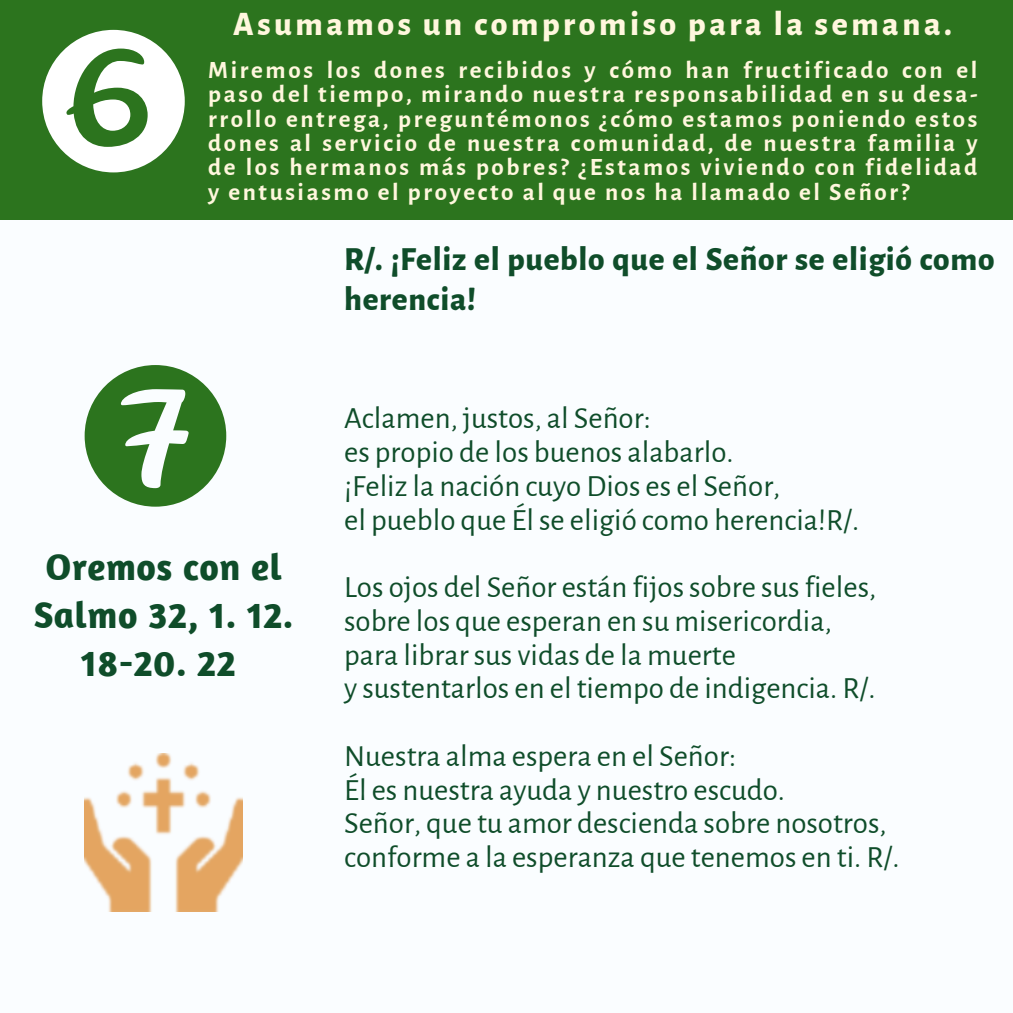
<style>
.page{position:relative;width:1013px;height:1013px;background:#fff}
.page>*{position:absolute;margin:0;border:0;box-sizing:border-box;transform-origin:0 0}
.t1{font:700 37.5px/47.8px "Amaranth";letter-spacing:.015em;color:#0f4d2a;text-align:center}
.t2{font:800 33.75px "Alegreya Sans";letter-spacing:.105em;color:#fff7dd}
.t3{font:800 33.25px/40.2px "Alegreya Sans";letter-spacing:.02em;color:#0f4d2a}
.t4{font:30.88px/33.8px "Alegreya Sans";color:#0f4d2a}
.t5{font:700 25px/24.4px "Alegreya Sans";letter-spacing:.105em;color:#fff7dd;text-align:justify}
</style>
<div class="page">
<div style="left:0;top:0;width:1012px;height:1012px;background:#2c741e"></div>
<div style="left:0;top:221px;width:1012px;height:791px;background:#fafdff"></div>
<svg style="left:85px;top:365px;width:141px;height:141px"></svg>
<img style="left:85px;top:753px;width:157px;height:158px">
<svg style="left:42px;top:30px;width:143px;height:142px"></svg>
<p class="t2" style="left:233px;top:8px;width:720px">Asumamos un compromiso para la semana.</p>
<p class="t5" style="left:208px;top:58px;width:771px">Miremos los dones recibidos y cómo han fructificado con el paso del tiempo, mirando nuestra responsabilidad en su desa&shy;rrollo entrega, preguntémonos ¿cómo estamos poniendo estos dones al servicio de nuestra comunidad, de nuestra familia y de los hermanos más pobres? ¿Estamos viviendo con fidelidad y entusiasmo el proyecto al que nos ha llamado el Señor?</p>
<p class="t1" style="left:34px;top:542px;width:261px">Oremos con el<br>Salmo 32, 1. 12.<br>18-20. 22</p>
<p class="t3" style="left:344px;top:240px;width:652px">R/. ¡Feliz el pueblo que el Señor se eligió como herencia!</p>
<p class="t4" style="left:344px;top:402px;width:516px">Aclamen, justos, al Señor:<br>es propio de los buenos alabarlo.<br>¡Feliz la nación cuyo Dios es el Señor,<br>el pueblo que Él se eligió como herencia!R/.</p>
<p class="t4" style="left:344px;top:571px;width:533px">Los ojos del Señor están fijos sobre sus fieles, sobre los que esperan en su misericordia, para librar sus vidas de la muerte<br>y sustentarlos en el tiempo de indigencia. R/.</p>
<p class="t4" style="left:344px;top:739px;width:557px">Nuestra alma espera en el Señor:<br>Él es nuestra ayuda y nuestro escudo.<br>Señor, que tu amor descienda sobre nosotros, conforme a la esperanza que tenemos en ti. R/.</p>
</div>
